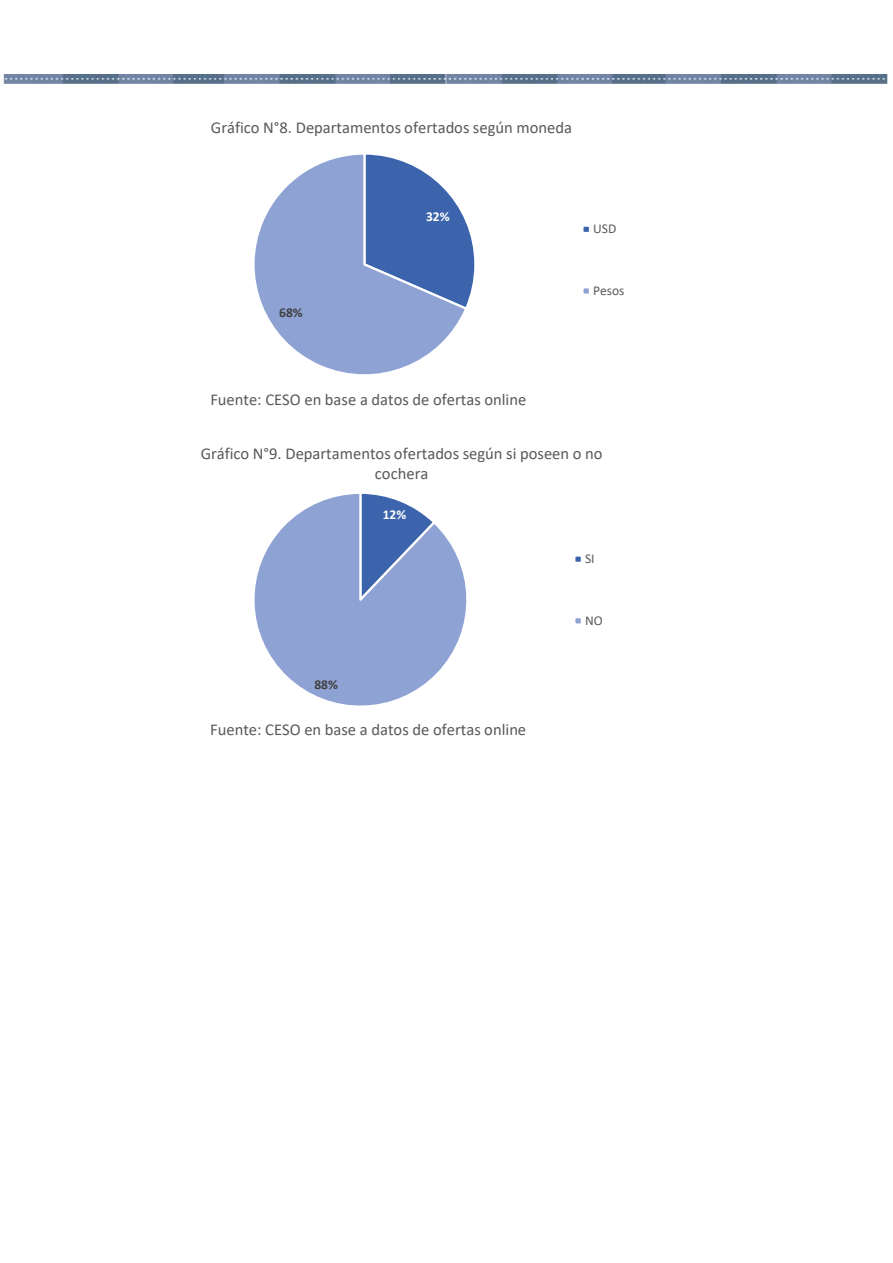
<style>
.page{position:relative;width:893px;height:1263px;background:#fff}
.page>*{position:absolute;margin:0;border:0;box-sizing:border-box;transform-origin:0 0}
.t1{font:16.65px "Calibri";color:#595959}
.t2{font:16.5px "Calibri";color:#595959}
.t3{font:13.5px "Calibri";color:#595959}
.t4{font:700 13.5px "Calibri";color:#fff}
.t5{font:700 13.5px "Calibri";color:#404040}
</style>
<div class="page">
<img style="left:3px;top:74px;width:885px;height:9px">
<svg style="left:469px;top:231px;width:6px;height:67px"></svg>
<svg style="left:254px;top:154px;width:215px;height:221px"></svg>
<div style="left:582px;top:226px;width:8px;height:7px;background:#3b64ad"></div>
<div style="left:581px;top:224px;width:10px;height:10px;border:2px solid #fff"></div>
<div style="left:582px;top:287px;width:8px;height:8px;background:#8fa2d4"></div>
<div style="left:581px;top:286px;width:10px;height:10px;border:2px solid #fff"></div>
<svg style="left:254px;top:493px;width:213px;height:213px"></svg>
<div style="left:574px;top:555px;width:8px;height:8px;background:#3b64ad"></div>
<div style="left:573px;top:554px;width:10px;height:10px;border:2px solid #fff"></div>
<div style="left:574px;top:617px;width:8px;height:8px;background:#8fa2d4"></div>
<div style="left:573px;top:616px;width:10px;height:10px;border:2px solid #fff"></div>
<p class="t1" style="left:211px;top:121px;width:363px">Gráfico N°8. Departamentos ofertados según moneda</p>
<p class="t5" style="left:279px;top:307px;width:25px">68%</p>
<p class="t4" style="left:426px;top:211px;width:25px">32%</p>
<p class="t2" style="left:210px;top:392px;width:317px">Fuente: CESO en base a datos de ofertas online</p>
<p class="t3" style="left:593px;top:223px;width:25px">USD</p>
<p class="t3" style="left:593px;top:285px;width:33px">Pesos</p>
<p class="t1" style="left:201px;top:446px;width:403px">Gráfico N°9. Departamentos ofertados según si poseen o no</p>
<p class="t2" style="left:375px;top:466px;width:55px">cochera</p>
<p class="t4" style="left:383px;top:509px;width:25px">12%</p>
<p class="t5" style="left:314px;top:679px;width:25px">88%</p>
<p class="t2" style="left:210px;top:722px;width:317px">Fuente: CESO en base a datos de ofertas online</p>
<p class="t3" style="left:585px;top:553px;width:11px">SI</p>
<p class="t3" style="left:585px;top:615px;width:19px">NO</p>
</div>
